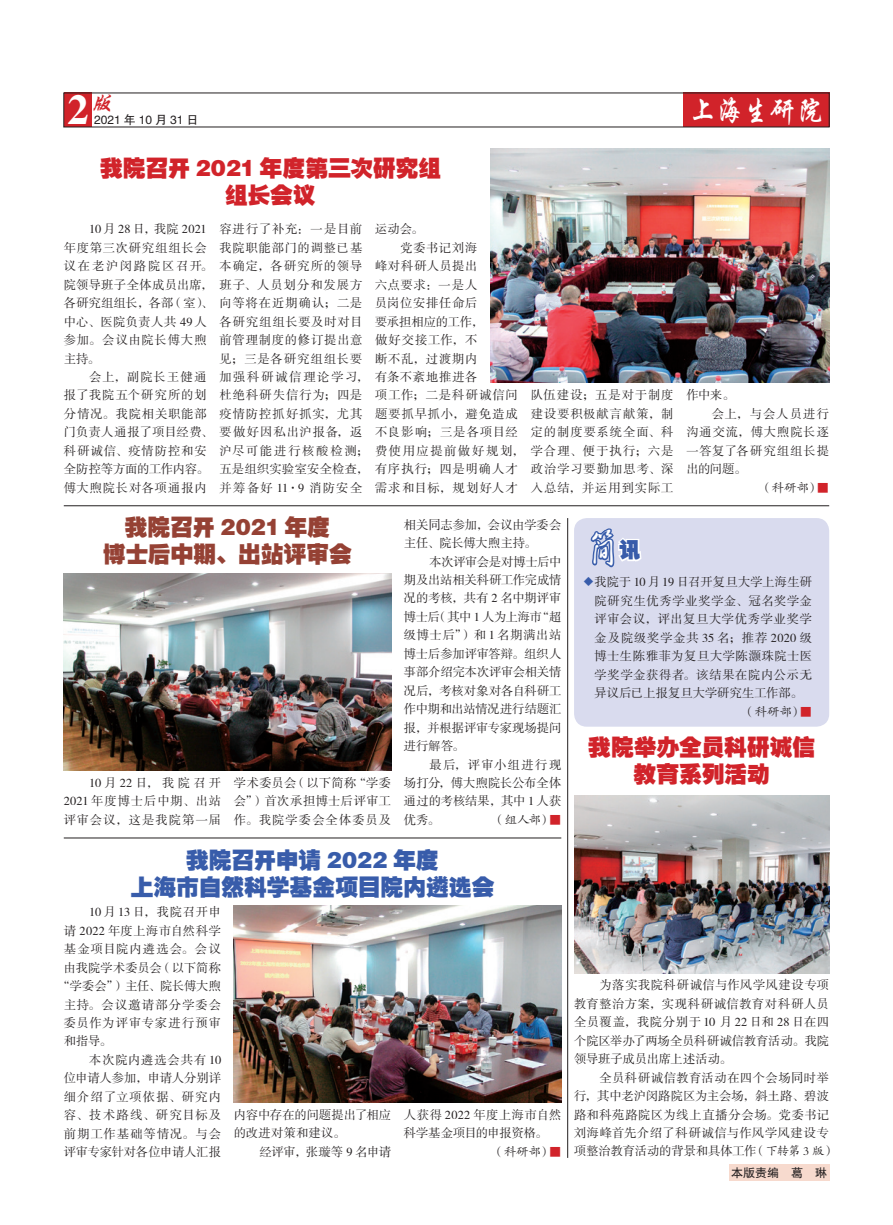
<style>
.page{position:relative;width:893px;height:1225px;background:#fff}
.page>*{position:absolute;margin:0;border:0;box-sizing:border-box;transform-origin:0 0}
.JSP-正文{font:700 42.45px "Times";color:#fff}
.JSP-正文-2{font:37.8px "FZHCJW GB1 0";color:#fff}
.t1{font:30px "FZXKJW GB1 0";color:#fff;scale:.89 1}
.t2{font:italic 23.25px "FZXKJW GB1 0";color:#d1232a}
.JSP-正文-3{font:22.5px "FZCCHJW GB1 0";letter-spacing:.01em;color:#d1232a}
.JSP-正文-4{font:22.5px "FZCCHJW GB1 0";letter-spacing:.01em;color:#385caa}
.JSP-正文-5{font:22.5px "FZCCHJW GB1 0";letter-spacing:.01em;color:#954134}
.JSP-正文-6{font:21px "FZCCHJW GB1 0";color:#385caa}
.JSP-正文-7{font:12.3px/18.5px "FZSSJW GB1 0";letter-spacing:.05em;color:#231f20;text-align:justify}
.JSP-正文-8{font:12.3px/18.5px "FZSSJW GB1 0";letter-spacing:.075em;color:#231f20}
.JSP-科研信息{font:12.3px/18.5px "FZSSJW GB1 0";letter-spacing:.035em;color:#231f20;text-align:justify}
.JSP-正文-9{font:12.3px/18.5px "FZSSJW GB1 0";letter-spacing:.025em;color:#231f20}
.JSP-正文-10{font:12.3px/18.5px "FZSSJW GB1 0";letter-spacing:-.01em;color:#231f20}
.JSP-正文-11{font:12.3px/18.5px "FZSSJW GB1 0";letter-spacing:-.005em;color:#231f20}
.JSP-正文-12{font:12.3px/18.5px "FZSSJW GB1 0";letter-spacing:.005em;color:#231f20}
.JSP-正文-13{font:12.3px "FZKTJW GB1 0";letter-spacing:.01em;color:#231f20}
.JSP-正文-14{font:12.3px "FZSSJW GB1 0";letter-spacing:.08em;color:#231f20}
.JSP-正文-15{font:12.3px "FZSSJW GB1 0";letter-spacing:.085em;color:#231f20}
.JSP-正文-16{font:12.3px "FZSSJW GB1 0";letter-spacing:-.015em;color:#231f20}
.JSP-科研信息-2{font:12.3px "FZKTJW GB1 0";color:#231f20}
.t3{font:12px "FZHTJW GB1 0";color:#231f20}
.s1{font-family:"FZSSJW GB1 0";color:#d1232a}
.s2{color:#385caa}
.s3{font-family:"FZKTJW GB1 0"}
</style>
<div class="page">
<div style="left:64px;top:93px;width:27px;height:34px;background:#d1232a"></div>
<div style="left:683px;top:93px;width:146px;height:34px;background:#d1232a"></div>
<div style="left:574px;top:518px;width:255px;height:208px;background:#d9dbee;border-radius:13px"></div>
<svg style="left:590px;top:528px;width:52px;height:40px"></svg>
<img style="left:490px;top:149px;width:339px;height:234px">
<img style="left:234px;top:905px;width:327px;height:197px">
<img style="left:574px;top:795px;width:255px;height:178px">
<img style="left:64px;top:573px;width:327px;height:197px">
<div style="left:729px;top:1164px;width:100px;height:16px;background:#f7dace"></div>
<hr style="left:64px;top:505px;width:765px;height:1px;background:#231f20">
<hr style="left:64px;top:837px;width:497px;height:1px;background:#231f20">
<hr style="left:567px;top:518px;width:1px;height:639px;background:#231f20">
<p class="t2" style="left:89px;top:91px;width:32px">版</p>
<p class="t1" style="left:689px;top:95px;width:152px">上海生研院</p>
<p class="JSP-正文-3" style="left:100px;top:156px;width:342px">我院召开 2021 年度第三次研究组</p>
<p class="JSP-正文-3" style="left:225px;top:183px;width:92px">组长会议</p>
<p class="JSP-正文" style="left:68px;top:84px;width:23px">2</p>
<p class="t3" style="left:94px;top:113px;width:106px">2021 年 10 月 31 日</p>
<p class="JSP-正文-7" style="left:64px;top:220px;width:151px;text-align:left;text-indent:25px">10 月 28 日，我院 2021年度第三次研究组组长会议在老沪闵路院区召开。院领导班子全体成员出席，各研究组组长，各部（室）、中心、医院负责人共 49人参加。会议由院长傅大煦主持。</p>
<p class="JSP-正文-7" style="left:64px;top:368px;width:151px;text-align:left;text-indent:25px">会上，副院长王健通报了我院五个研究所的划分情况。我院相关职能部门负责人通报了项目经费、科研诚信、疫情防控和安全防控等方面的工作内容。</p>
<p class="JSP-正文-7" style="left:64px;top:479px;width:144px">傅大煦院长对各项通报内</p>
<p class="JSP-正文-8" style="left:219px;top:220px;width:151px">容进行了补充：一是目前我院职能部门的调整已基本确定，各研究所的领导班子、人员划分和发展方向等将在近期确认；二是各研究组组长要及时对目前管理制度的修订提出意见；三是各研究组组长要加强科研诚信理论学习，杜绝科研失信行为；四是疫情防控抓好抓实，尤其要做好因私出沪报备，返沪尽可能进行核酸检测；五是组织实验室安全检查，并筹备好 11·9 消防安全</p>
<p class="JSP-正文-7" style="left:375px;top:220px;width:50px">运动会。</p>
<p class="JSP-正文-7" style="left:375px;top:239px;width:151px;text-align:left;text-indent:25px">党委书记刘海<br>峰对科研人员提出<br>六点要求：一是人<br>员岗位安排任命后<br>要承担相应的工作，<br>做好交接工作，不<br>断不乱，过渡期内<br>有条不紊地推进各<br>项工作；二是科研诚信问题要抓早抓小，避免造成不良影响；三是各项目经费使用应提前做好规划，有序执行；四是明确人才需求和目标，规划好人才</p>
<p class="JSP-正文-7" style="left:531px;top:387px;width:144px">队伍建设；五是对于制度建设要积极献言献策，制定的制度要系统全面、科学合理、便于执行；六是政治学习要勤加思考、深入总结，并运用到实际工</p>
<p class="JSP-正文-7" style="left:686px;top:387px;width:50px">作中来。</p>
<p class="JSP-正文-7" style="left:686px;top:405px;width:144px;text-indent:25px">会上，与会人员进行沟通交流，傅大煦院长逐一答复了各研究组组长提出的问题。</p>
<p class="JSP-正文-13" style="left:760px;top:481px;width:71px">（科研部）<span class="s1">■</span></p>
<p class="JSP-正文-5" style="left:125px;top:515px;width:207px">我院召开 2021 年度</p>
<p class="JSP-正文-5" style="left:103px;top:542px;width:250px">博士后中期、出站评审会</p>
<p class="JSP-正文-7" style="left:64px;top:774px;width:159px;text-indent:25px">10月22日，我院召开2021 年度博士后中期、出站评审会议，这是我院第一届</p>
<p class="JSP-正文-7" style="left:234px;top:774px;width:159px">学术委员会（以下简称“学委会”）首次承担博士后评审工作。我院学委会全体委员及</p>
<p class="JSP-正文-10" style="left:404px;top:516px;width:159px">相关同志参加，会议由学委会主任、院长傅大煦主持。</p>
<p class="JSP-正文-7" style="left:404px;top:553px;width:159px;text-indent:25px">本次评审会是对博士后中期及出站相关科研工作完成情况的考核，共有 2 名中期评审博士后（其中 1 人为上海市“超级博士后”）和 1 名期满出站博士后参加评审答辩。组织人事部介绍完本次评审会相关情况后，考核对象对各自科研工作中期和出站情况进行结题汇报，并根据评审专家现场提问进行解答。</p>
<p class="JSP-正文-7" style="left:404px;top:756px;width:159px;text-indent:25px">最后，评审小组进行现场打分，傅大煦院长公布全体通过的考核结果，其中 1 人获优秀。</p>
<p class="JSP-正文-13" style="left:492px;top:813px;width:70px">（组人部）<span class="s1">■</span></p>
<p class="JSP-正文-4" style="left:186px;top:847px;width:254px">我院召开申请 2022 年度</p>
<p class="JSP-正文-4" style="left:131px;top:874px;width:365px">上海市自然科学基金项目院内遴选会</p>
<p class="JSP-正文-7" style="left:89px;top:903px;width:133px">10 月13 日，我院召开申</p>
<p class="JSP-正文-9" style="left:64px;top:922px;width:159px">请 2022 年度上海市自然科学</p>
<p class="JSP-正文-14" style="left:64px;top:942px;width:159px">基金项目院内遴选会。会议</p>
<p class="JSP-正文-11" style="left:64px;top:958px;width:159px">由我院学术委员会（以下简称</p>
<p class="JSP-正文-10" style="left:58px;top:977px;width:165px">“学委会”）主任、院长傅大煦</p>
<p class="JSP-正文-15" style="left:64px;top:998px;width:159px">主持。会议邀请部分学委会</p>
<p class="JSP-正文-7" style="left:64px;top:1014px;width:159px">委员作为评审专家进行预审</p>
<p class="JSP-正文-7" style="left:64px;top:1032px;width:50px">和指导。</p>
<p class="JSP-正文-7" style="left:64px;top:1051px;width:159px;text-indent:25px">本次院内遴选会共有 10位申请人参加，申请人分别详细介绍了立项依据、研究内容、技术路线、研究目标及前期工作基础等情况。与会评审专家针对各位申请人汇报</p>
<p class="JSP-正文-11" style="left:234px;top:1106px;width:159px">内容中存在的问题提出了相应的改进对策和建议。</p>
<p class="JSP-正文-16" style="left:259px;top:1145px;width:133px">经评审，张璇等 9 名申请</p>
<p class="JSP-正文-12" style="left:404px;top:1106px;width:159px">人获得 2022 年度上海市自然科学基金项目的申报资格。</p>
<p class="JSP-正文-13" style="left:492px;top:1145px;width:71px">（科研部）<span class="s1">■</span></p>
<p class="JSP-正文-2" style="left:585px;top:528px;width:39px">简</p>
<p class="JSP-正文-6" style="left:619px;top:538px;width:22px">讯</p>
<p class="JSP-科研信息" style="left:595px;top:573px;width:219px;text-indent:-12px"><span class="s2">◆</span>我院于 10 月 19 日召开复旦大学上海生研院研究生优秀学业奖学金、冠名奖学金评审会议，评出复旦大学优秀学业奖学金及院级奖学金共 35 名；推荐 2020 级博士生陈雅菲为复旦大学陈灏珠院士医学奖学金获得者。该结果在院内公示无异议后已上报复旦大学研究生工作部。</p>
<p class="JSP-科研信息-2" style="left:743px;top:705px;width:71px">（科研部）<span class="s1">■</span></p>
<p class="JSP-正文-3" style="left:588px;top:735px;width:228px">我院举办全员科研诚信</p>
<p class="JSP-正文-3" style="left:633px;top:762px;width:138px">教育系列活动</p>
<p class="JSP-正文-7" style="left:574px;top:976px;width:257px;text-indent:25px">为落实我院科研诚信与作风学风建设专项教育整治方案，实现科研诚信教育对科研人员全员覆盖，我院分别于 10 月 22 日和 28 日在四个院区举办了两场全员科研诚信教育活动。我院领导班子成员出席上述活动。</p>
<p class="JSP-正文-9" style="left:574px;top:1068px;width:263px;text-indent:25px">全员科研诚信教育活动在四个会场同时举行，其中老沪闵路院区为主会场，斜土路、碧波路和科苑路院区为线上直播分会场。党委书记刘海峰首先介绍了科研诚信与作风学风建设专项整治教育活动的背景和具体工作<span class="s3">（下转第 3 版）</span></p>
<p class="t3" style="left:731px;top:1166px;width:98px">本版责编 葛 琳</p>
</div>
